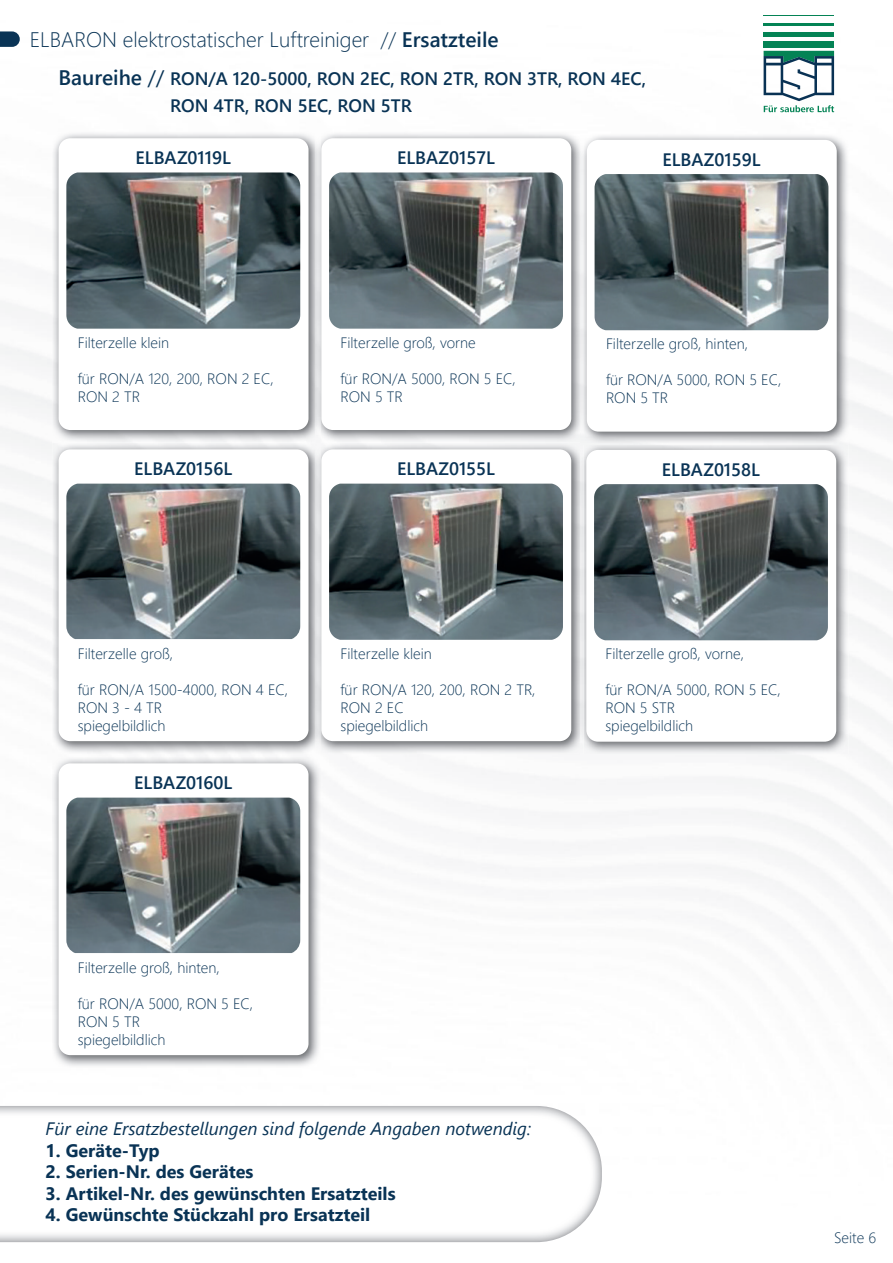
<style>
.page{position:relative;width:893px;height:1263px;background:#fff}
.page>*{position:absolute;margin:0;border:0;box-sizing:border-box;transform-origin:0 0}
.t1{font:300 21px "Segoe UI";color:#093355}
.t2{font:600 18px/26.7px "Segoe UI";color:#093355}
.t3{font:700 18px "Segoe UI";color:#093355}
.t4{font:italic 18px "Segoe UI";color:#093355}
.t5{font:300 15px/18px "Segoe UI";color:#093355}
.s1{font-weight:600}
.s2{font-size:21px}
.s3{font-weight:400;font-size:21px}
</style>
<div class="page">
<img style="left:0;top:15px;width:893px;height:1228px">
<hr style="left:764px;top:15px;width:70px;height:1px;background:#048355">
<hr style="left:764px;top:23px;width:70px;height:3px;background:#048355">
<hr style="left:764px;top:33px;width:70px;height:4px;background:#048355">
<div style="left:764px;top:41px;width:70px;height:7px;background:#048355"></div>
<svg style="left:764px;top:51px;width:70px;height:61px"></svg>
<img style="left:52px;top:132px;width:263px;height:622px">
<div style="left:59px;top:138px;width:250px;height:292px;background:#fff;border-radius:12px"></div>
<img style="left:66px;top:172px;width:234px;height:157px">
<img style="left:321px;top:132px;width:263px;height:311px">
<img style="left:315px;top:132px;width:6px;height:311px">
<div style="left:321px;top:138px;width:250px;height:292px;background:#fff;border-radius:12px"></div>
<img style="left:329px;top:172px;width:234px;height:157px">
<img style="left:584px;top:134px;width:265px;height:310px">
<img style="left:580px;top:134px;width:4px;height:309px">
<div style="left:587px;top:140px;width:250px;height:292px;background:#fff;border-radius:12px"></div>
<img style="left:595px;top:174px;width:233px;height:156px">
<div style="left:59px;top:449px;width:250px;height:292px;background:#fff;border-radius:12px"></div>
<img style="left:66px;top:484px;width:234px;height:155px">
<img style="left:315px;top:443px;width:533px;height:311px">
<div style="left:321px;top:449px;width:250px;height:292px;background:#fff;border-radius:12px"></div>
<img style="left:329px;top:484px;width:234px;height:156px">
<img style="left:584px;top:443px;width:264px;height:1px">
<div style="left:586px;top:450px;width:250px;height:292px;background:#fff;border-radius:12px"></div>
<img style="left:594px;top:484px;width:234px;height:156px">
<img style="left:52px;top:757px;width:269px;height:311px">
<div style="left:59px;top:763px;width:250px;height:292px;background:#fff;border-radius:12px"></div>
<img style="left:66px;top:798px;width:234px;height:155px">
<svg style="left:0;top:31px;width:20px;height:16px"></svg>
<img style="left:0;top:1106px;width:602px;height:136px">
<h1 class="t1" style="left:30px;top:31px;width:470px">ELBARON elektrostatischer Luftreiniger // <span class="s1">Ersatzteile</span></h1>
<p class="t2" style="left:170px;top:67px;width:477px;text-indent:-111px"><span class="s2">Baureihe</span> <span class="s3">//</span> RON/A 120-5000, RON 2EC, RON 2TR, RON 3TR, RON 4EC,<br>RON 4TR, RON 5EC, RON 5TR</p>
<p class="t2" style="left:136px;top:146px;width:97px">ELBAZ0119L</p>
<p class="t2" style="left:397px;top:146px;width:99px">ELBAZ0157L</p>
<p class="t2" style="left:662px;top:148px;width:100px">ELBAZ0159L</p>
<p class="t5" style="left:78px;top:335px;width:93px">Filterzelle klein</p>
<p class="t5" style="left:78px;top:371px;width:197px">für RON/A 120, 200, RON 2 EC,<br>RON 2 TR</p>
<p class="t5" style="left:340px;top:335px;width:137px">Filterzelle groß, vorne</p>
<p class="t5" style="left:340px;top:371px;width:177px">für RON/A 5000, RON 5 EC,<br>RON 5 TR</p>
<p class="t5" style="left:606px;top:336px;width:144px">Filterzelle groß, hinten,</p>
<p class="t5" style="left:606px;top:372px;width:177px">für RON/A 5000, RON 5 EC,<br>RON 5 TR</p>
<p class="t2" style="left:134px;top:457px;width:100px">ELBAZ0156L</p>
<p class="t2" style="left:397px;top:457px;width:100px">ELBAZ0155L</p>
<p class="t2" style="left:662px;top:458px;width:100px">ELBAZ0158L</p>
<p class="t5" style="left:78px;top:646px;width:97px">Filterzelle groß,</p>
<p class="t5" style="left:78px;top:679px;width:212px">für RON/A 1500-4000, RON 4 EC,<br>RON 3 - 4 TR<br>spiegelbildlich</p>
<p class="t5" style="left:340px;top:646px;width:93px">Filterzelle klein</p>
<p class="t5" style="left:340px;top:682px;width:197px">für RON/A 120, 200, RON 2 TR,<br>RON 2 EC<br>spiegelbildlich</p>
<p class="t5" style="left:605px;top:646px;width:140px">Filterzelle groß, vorne,</p>
<p class="t5" style="left:605px;top:682px;width:177px">für RON/A 5000, RON 5 EC,<br>RON 5 STR<br>spiegelbildlich</p>
<p class="t2" style="left:134px;top:771px;width:100px">ELBAZ0160L</p>
<p class="t5" style="left:78px;top:960px;width:144px">Filterzelle groß, hinten,</p>
<p class="t5" style="left:78px;top:996px;width:177px">für RON/A 5000, RON 5 EC,<br>RON 5 TR<br>spiegelbildlich</p>
<p class="t4" style="left:46px;top:1121px;width:487px">Für eine Ersatzbestellungen sind folgende Angaben notwendig:</p>
<p class="t3" style="left:46px;top:1143px;width:116px">1. Geräte-Typ</p>
<p class="t3" style="left:46px;top:1165px;width:209px">2. Serien-Nr. des Gerätes</p>
<p class="t3" style="left:46px;top:1186px;width:351px">3. Artikel-Nr. des gewünschten Ersatzteils</p>
<p class="t3" style="left:46px;top:1208px;width:326px">4. Gewünschte Stückzahl pro Ersatzteil</p>
<p class="t5" style="left:834px;top:1227px;width:43px">Seite 6</p>
</div>
